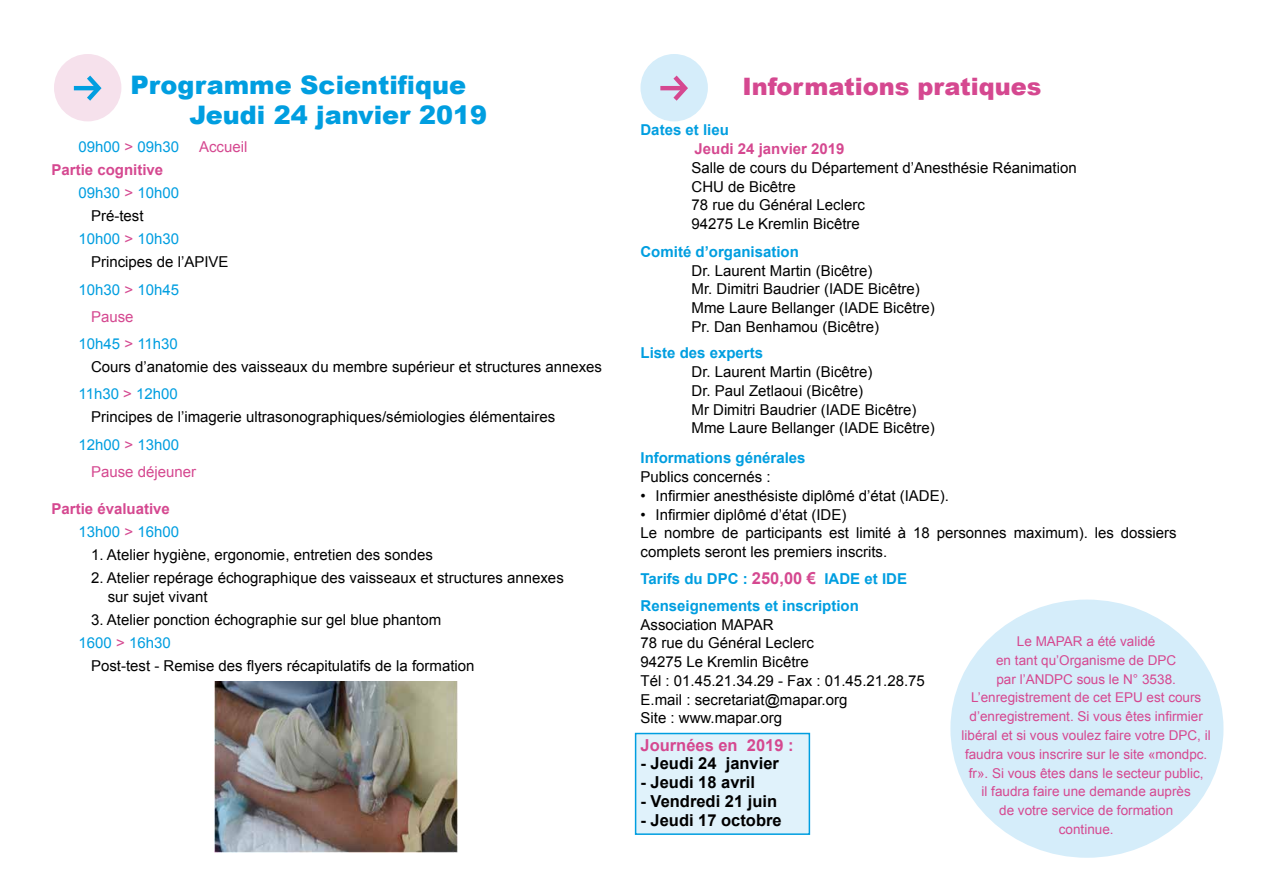
<style>
.page{position:relative;width:1263px;height:893px;background:#fff}
.page>*{position:absolute;margin:0;border:0;box-sizing:border-box;transform-origin:0 0}
.t1{font:900 25.5px/29.5px "Arial";color:#009ee0}
.t2{font:900 24px "Arial";color:#d54890}
.t3{font:700 16.5px "Arial";color:#000}
.t4{font:700 16.5px "Arial";color:#d54890}
.t5{font:15px/18.8px "Arial";color:#000}
.t6{font:700 15px/26.5px "Arial";color:#009ee0}
.t7{font:15px "Arial";color:#009ee0}
.t8{font:700 15px/23px "Arial";color:#d54890}
.t9{font:15px "Arial";color:#d54890}
.t10{font:13.5px/18.8px "Arial";color:#d54890;text-align:center}
.s1{font-size:16.5px;color:#d54890}
.s2{color:#d54890}
.s3{color:#009ee0}
.s4{font-weight:400;color:#009ee0}
.s5{font-weight:400}
</style>
<div class="page">
<div style="left:635px;top:733px;width:175px;height:102px;background:#e0f2fb;border:2px solid #009ee0"></div>
<div style="left:54px;top:54px;width:67px;height:67px;background:#f6e1ec;border-radius:50%"></div>
<svg style="left:74px;top:76px;width:28px;height:25px"></svg>
<div style="left:640px;top:54px;width:68px;height:67px;background:#d5edfa;border-radius:50%"></div>
<svg style="left:660px;top:76px;width:28px;height:25px"></svg>
<div style="left:950px;top:600px;width:273px;height:258px;background:#d5edfa;border-radius:50%"></div>
<img style="left:214px;top:682px;width:243px;height:171px">
<h1 class="t1" style="left:189px;top:69px;width:299px;text-indent:-59px">Programme Scientifique<br>Jeudi 24 janvier 2019</h1>
<h2 class="t2" style="left:742px;top:69px;width:301px">Informations pratiques</h2>
<p class="t6" style="left:640px;top:117px;width:90px">Dates et lieu</p>
<p class="t8" style="left:694px;top:138px;width:152px">Jeudi 24 janvier 2019</p>
<p class="t5" style="left:691px;top:158px;width:387px">Salle de cours du Département d’Anesthésie Réanimation<br>CHU de Bicêtre<br>78 rue du Général Leclerc<br>94275 Le Kremlin Bicêtre</p>
<p class="t6" style="left:640px;top:239px;width:160px">Comité d’organisation</p>
<p class="t5" style="left:691px;top:261px;width:245px">Dr. Laurent Martin (Bicêtre)<br>Mr. Dimitri Baudrier (IADE Bicêtre)<br>Mme Laure Bellanger (IADE Bicêtre)<br>Pr. Dan Benhamou (Bicêtre)</p>
<p class="t6" style="left:640px;top:340px;width:124px">Liste des experts</p>
<p class="t5" style="left:691px;top:363px;width:245px">Dr. Laurent Martin (Bicêtre)<br>Dr. Paul Zetlaoui (Bicêtre)<br>Mr Dimitri Baudrier (IADE Bicêtre)<br>Mme Laure Bellanger (IADE Bicêtre)</p>
<p class="t6" style="left:640px;top:445px;width:167px">Informations générales</p>
<p class="t5" style="left:640px;top:468px;width:132px">Publics concernés :</p>
<p class="t5" style="left:640px;top:486px;width:310px">• Infirmier anesthésiste diplômé d’état (IADE).</p>
<p class="t5" style="left:640px;top:505px;width:538px">• Infirmier diplômé d’état (IDE)<br>Le nombre de participants est limité à 18 personnes maximum). les dossiers complets seront les premiers inscrits.</p>
<p class="t6" style="left:640px;top:566px;width:268px">Tarifs du DPC : <span class="s1">250,00 €</span> IADE et IDE<br>Renseignements et inscription</p>
<p class="t5" style="left:640px;top:615px;width:286px">Association MAPAR<br>78 rue du Général Leclerc<br>94275 Le Kremlin Bicêtre<br>Tél : 01.45.21.34.29 - Fax : 01.45.21.28.75<br>E.mail : secretariat@mapar.org<br>Site : www.mapar.org</p>
<p class="t4" style="left:640px;top:734px;width:155px">Journées en 2019 :</p>
<p class="t3" style="left:640px;top:753px;width:140px">- Jeudi 24 janvier</p>
<p class="t3" style="left:640px;top:771px;width:116px">- Jeudi 18 avril</p>
<p class="t3" style="left:640px;top:790px;width:138px">- Vendredi 21 juin</p>
<p class="t3" style="left:640px;top:809px;width:143px">- Jeudi 17 octobre</p>
<p class="t7" style="left:79px;top:137px;width:102px">09h00 <span class="s2">&gt;</span> 09h30</p>
<p class="t9" style="left:199px;top:137px;width:50px">Accueil</p>
<p class="t8" style="left:52px;top:159px;width:113px">Partie cognitive</p>
<p class="t7" style="left:79px;top:183px;width:102px">09h30 <span class="s2">&gt;</span> 10h00</p>
<p class="t5" style="left:91px;top:207px;width:54px">Pré-test</p>
<p class="t7" style="left:79px;top:229px;width:102px">10h00 <span class="s2">&gt;</span> 10h30</p>
<p class="t5" style="left:91px;top:253px;width:139px">Principes de l’APIVE</p>
<p class="t7" style="left:79px;top:279px;width:102px">10h30 <span class="s2">&gt;</span> 10h45</p>
<p class="t9" style="left:91px;top:307px;width:44px">Pause</p>
<p class="t7" style="left:79px;top:334px;width:101px">10h45 <span class="s2">&gt;</span> 11h30</p>
<p class="t5" style="left:79px;top:353px;width:525px;line-height:27.3px;text-indent:13px">Cours d’anatomie des vaisseaux du membre supérieur et structures annexes<br><span class="s3">11h30</span> <span class="s2">&gt;</span> <span class="s3">12h00</span></p>
<p class="t5" style="left:91px;top:408px;width:466px">Principes de l’imagerie ultrasonographiques/sémiologies élémentaires</p>
<p class="t7" style="left:79px;top:434px;width:102px">12h00 <span class="s2">&gt;</span> 13h00</p>
<p class="t9" style="left:91px;top:462px;width:107px">Pause déjeuner</p>
<p class="t8" style="left:79px;top:498px;width:102px;text-indent:-27px">Partie évaluative<br><span class="s4">13h00</span> <span class="s5">&gt;</span> <span class="s4">16h00</span></p>
<p class="t5" style="left:91px;top:546px;width:343px">1. Atelier hygiène, ergonomie, entretien des sondes</p>
<p class="t5" style="left:108px;top:569px;width:458px;text-indent:-17px">2. Atelier repérage échographique des vaisseaux et structures annexes sur sujet vivant</p>
<p class="t5" style="left:79px;top:608px;width:364px;line-height:23px;text-indent:13px">3. Atelier ponction échographie sur gel blue phantom<br><span class="s3">1600</span> <span class="s2">&gt;</span> <span class="s3">16h30</span></p>
<p class="t5" style="left:91px;top:657px;width:385px">Post-test - Remise des flyers récapitulatifs de la formation</p>
<p class="t10" style="left:962px;top:632px;width:251px">Le MAPAR a été validé<br>en tant qu’Organisme de DPC<br>par l’ANDPC sous le N° 3538.<br>L’enregistrement de cet EPU est cours d’enregistrement. Si vous êtes infirmier libéral et si vous voulez faire votre DPC, il faudra vous inscrire sur le site «mondpc. fr». Si vous êtes dans le secteur public,<br>il faudra faire une demande auprès<br>de votre service de formation<br>continue.</p>
</div>
